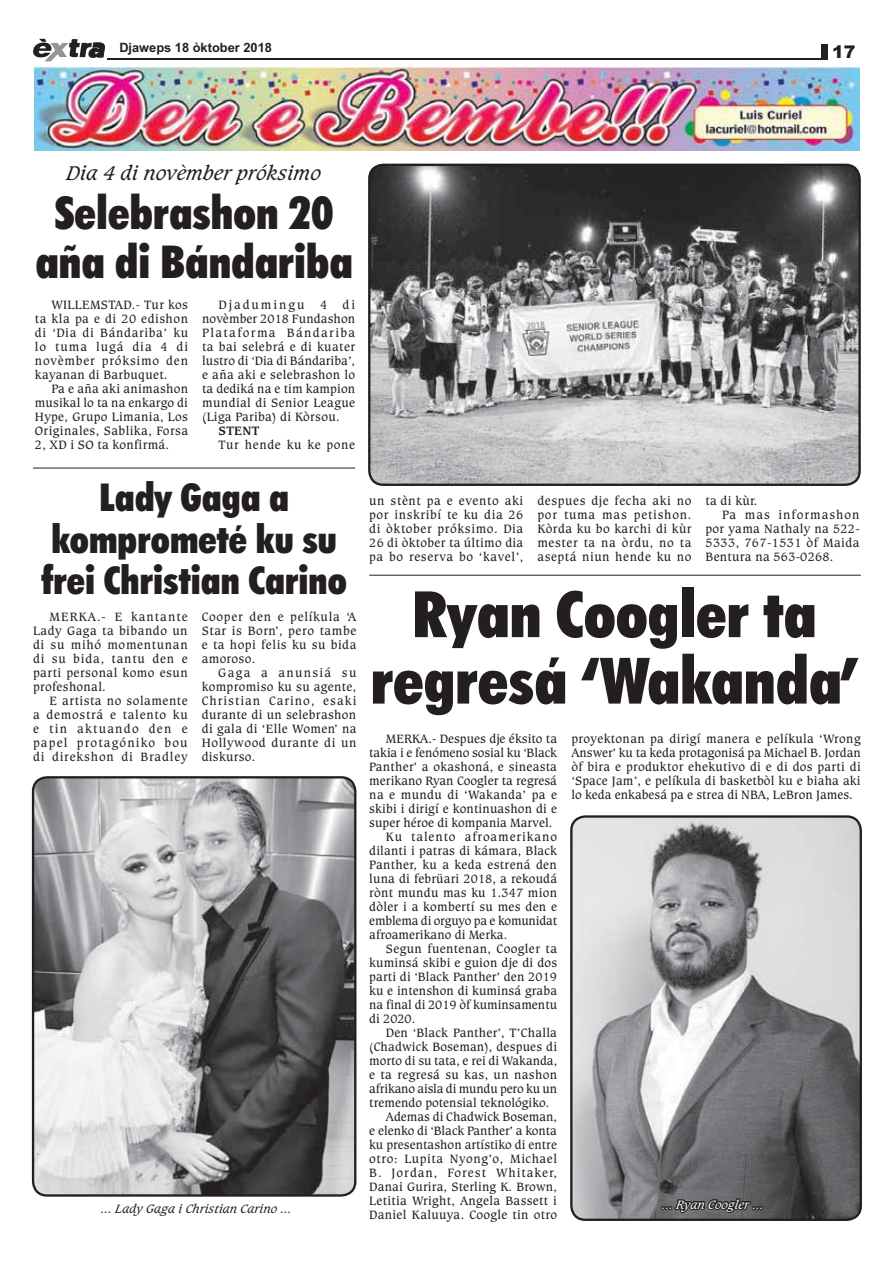
<style>
.page{position:relative;width:893px;height:1263px;background:#fff}
.page>*{position:absolute;margin:0;border:0;box-sizing:border-box;transform-origin:0 0}
.t1{font:900 condensed 64.2px/66.4px "Futura BT";color:#231f20;text-align:center}
.t2{font:900 condensed 45.45px/49.1px "Futura BT";color:#231f20;text-align:center}
.t3{font:900 condensed 38.55px/42px "Futura BT";color:#231f20;text-align:center}
.t4{font:italic 21px "Caxton BT";color:#231f20}
.t5{font:900 17.55px "Arial";color:#231f20}
.t6{font:12.9px/14px "Caxton BT";letter-spacing:.02em;color:#231f20;text-align:justify}
.t7{font:12.9px "Caxton BT";color:#231f20}
.t8{font:12.9px "Caxton BT";letter-spacing:-.005em;color:#231f20}
.t9{font:12.9px "Caxton BT";letter-spacing:-.015em;color:#231f20}
.t10{font:12.9px "Caxton BT";letter-spacing:.075em;color:#231f20}
.t11{font:italic 12.9px "Caxton BT";color:#231f20}
.t12{font:12.9px "Caxton BT";letter-spacing:-.01em;color:#231f20}
.t13{font:12.9px "Caxton BT";letter-spacing:.04em;color:#231f20}
.t14{font:12.9px "Caxton BT";letter-spacing:.065em;color:#231f20}
.t15{font:700 12.9px "Arial";color:#231f20}
.t16{font:italic 12.9px "Caxton BT";color:#fff}
.t17{font:12.9px "Caxton BT";letter-spacing:.045em;color:#231f20}
.t18{font:700 12.9px "Caxton BT";letter-spacing:.02em;color:#231f20}
</style>
<div class="page">
<hr style="left:107px;top:59px;width:720px;height:1px;background:#231f20">
<div style="left:821px;top:45px;width:6px;height:15px;background:#231f20"></div>
<svg style="left:33px;top:39px;width:72px;height:22px"></svg>
<img style="left:35px;top:67px;width:824px;height:83px">
<img style="left:369px;top:165px;width:490px;height:320px;border-radius:14px">
<div style="left:368px;top:164px;width:493px;height:322px;border:2px solid #231f20;border-radius:14px"></div>
<img style="left:33px;top:777px;width:322px;height:419px;border-radius:14px">
<div style="left:32px;top:776px;width:324px;height:421px;border:2px solid #231f20;border-radius:14px"></div>
<hr style="left:33px;top:468px;width:322px;height:1px;background:#231f20">
<hr style="left:369px;top:575px;width:492px;height:1px;background:#231f20">
<img style="left:571px;top:817px;width:290px;height:403px;border-radius:14px">
<div style="left:570px;top:815px;width:292px;height:406px;border:2px solid #231f20;border-radius:14px"></div>
<svg style="left:660px;top:1189px;width:104px;height:32px;background:#545355"></svg>
<p class="t15" style="left:119px;top:43px;width:154px">Djaweps 18 òktober 2018</p>
<h3 class="t5" style="left:832px;top:46px;width:25px">17</h3>
<h3 class="t4" style="left:67px;top:164px;width:256px">Dia 4 di novèmber próksimo</h3>
<h2 class="t2" style="left:35px;top:190px;width:319px">Selebrashon 20 aña di Bándariba</h2>
<p class="t6" style="left:35px;top:299px;width:155px;text-indent:17px">WILLEMSTAD.- Tur kos ta kla pa e di 20 edishon di ‘Dia di Bándariba’ ku lo tuma lugá dia 4 di novèmber próksimo den kayanan di Barbuquet.</p>
<p class="t6" style="left:35px;top:383px;width:155px;text-indent:17px">Pa e aña aki animashon musikal lo ta na enkargo di Hype, Grupo Limania, Los Originales, Sablika, Forsa 2, XD i SO ta konfirmá.</p>
<p class="t6" style="left:202px;top:299px;width:155px;text-indent:17px">Djadumingu 4 di novèmber 2018 Fundashon Plataforma Bándariba ta bai selebrá e di kuater lustro di ‘Dia di Bándariba’, e aña aki e selebrashon lo ta dediká na e tim kampion mundial di Senior League (Liga Pariba) di Kòrsou.</p>
<p class="t18" style="left:219px;top:423px;width:42px">STENT</p>
<p class="t17" style="left:219px;top:439px;width:138px">Tur hende ku ke pone</p>
<h3 class="t3" style="left:41px;top:478px;width:307px">Lady Gaga a komprometé ku su frei Christian Carino</h3>
<p class="t6" style="left:33px;top:611px;width:156px;text-indent:17px">MERKA.- E kantante Lady Gaga ta bibando un di su mihó momentunan di su bida, tantu den e parti personal komo esun profeshonal.</p>
<p class="t6" style="left:33px;top:695px;width:156px;text-indent:17px">E artista no solamente a demostrá e talento ku e tin aktuando den e papel protagóniko bou di direkshon di Bradley</p>
<p class="t6" style="left:202px;top:611px;width:156px">Cooper den e pelíkula ‘A Star is Born’, pero tambe e ta hopi felis ku su bida amoroso.</p>
<p class="t6" style="left:202px;top:667px;width:156px;text-indent:17px">Gaga a anunsiá su kompromiso ku su agente, Christian Carino, esaki durante di un selebrashon di gala di ‘Elle Women’ na Hollywood durante di un diskurso.</p>
<p class="t11" style="left:101px;top:1203px;width:192px">... Lady Gaga i Christian Carino ...</p>
<p class="t6" style="left:369px;top:495px;width:156px">un stènt pa e evento aki por inskribí te ku dia 26 di òktober próksimo. Dia 26 di òktober ta último dia pa bo reserva bo ‘kavel’,</p>
<p class="t6" style="left:537px;top:495px;width:156px">despues dje fecha aki no por tuma mas petishon.<br>Kòrda ku bo karchi di kùr mester ta na òrdu, no ta aseptá niun hende ku no</p>
<p class="t6" style="left:705px;top:495px;width:53px">ta di kùr.</p>
<p class="t10" style="left:722px;top:509px;width:139px">Pa mas informashon</p>
<p class="t6" style="left:705px;top:523px;width:156px">por yama Nathaly na 522-</p>
<p class="t6" style="left:705px;top:537px;width:156px">5333, 767-1531 òf Maida</p>
<p class="t6" style="left:705px;top:551px;width:129px">Bentura na 563-0268.</p>
<h1 class="t1" style="left:371px;top:585px;width:489px">Ryan Coogler ta regresá ‘Wakanda’</h1>
<p class="t7" style="left:386px;top:733px;width:173px">MERKA.- Despues dje éksito ta</p>
<p class="t12" style="left:369px;top:747px;width:189px">takia i e fenómeno sosial ku ‘Black</p>
<p class="t6" style="left:369px;top:761px;width:189px">Panther’ a okashoná, e sineasta</p>
<p class="t7" style="left:369px;top:775px;width:189px">merikano Ryan Coogler ta regresá</p>
<p class="t6" style="left:369px;top:789px;width:189px">na e mundu di ‘Wakanda’ pa e</p>
<p class="t6" style="left:369px;top:803px;width:189px">skibi i dirigí e kontinuashon di e</p>
<p class="t7" style="left:369px;top:817px;width:185px">super héroe di kompania Marvel.</p>
<p class="t14" style="left:386px;top:831px;width:173px">Ku talento afroamerikano</p>
<p class="t6" style="left:369px;top:845px;width:189px">dilanti i patras di kámara, Black</p>
<p class="t6" style="left:369px;top:859px;width:189px">Panther, ku a keda estrená den</p>
<p class="t6" style="left:369px;top:873px;width:189px">luna di febrüari 2018, a rekoudá</p>
<p class="t6" style="left:369px;top:887px;width:189px">rònt mundu mas ku 1.347 mion</p>
<p class="t6" style="left:369px;top:900px;width:189px">dòler i a kombertí su mes den e</p>
<p class="t9" style="left:369px;top:915px;width:189px">emblema di orguyo pa e komunidat</p>
<p class="t7" style="left:369px;top:929px;width:139px">afroamerikano di Merka.</p>
<p class="t6" style="left:386px;top:942px;width:173px">Segun fuentenan, Coogler ta</p>
<p class="t6" style="left:369px;top:956px;width:189px">kuminsá skibi e guion dje di dos</p>
<p class="t6" style="left:369px;top:970px;width:189px">parti di ‘Black Panther’ den 2019</p>
<p class="t6" style="left:369px;top:984px;width:189px">ku e intenshon di kuminsá graba</p>
<p class="t8" style="left:369px;top:999px;width:189px">na final di 2019 òf kuminsamentu</p>
<p class="t6" style="left:369px;top:1012px;width:48px">di 2020.</p>
<p class="t6" style="left:386px;top:1026px;width:173px">Den ‘Black Panther’, T’Challa</p>
<p class="t6" style="left:369px;top:1040px;width:189px">(Chadwick Boseman), despues di</p>
<p class="t8" style="left:369px;top:1055px;width:189px">morto di su tata, e rei di Wakanda,</p>
<p class="t6" style="left:369px;top:1068px;width:189px">e ta regresá su kas, un nashon</p>
<p class="t9" style="left:369px;top:1083px;width:189px">afrikano aisla di mundu pero ku un</p>
<p class="t7" style="left:369px;top:1097px;width:182px">tremendo potensial teknológiko.</p>
<p class="t8" style="left:386px;top:1111px;width:173px">Ademas di Chadwick Boseman,</p>
<p class="t8" style="left:369px;top:1125px;width:189px">e elenko di ‘Black Panther’ a konta</p>
<p class="t7" style="left:369px;top:1139px;width:189px">ku presentashon artístiko di entre</p>
<p class="t13" style="left:369px;top:1153px;width:189px">otro: Lupita Nyong’o, Michael</p>
<p class="t10" style="left:369px;top:1167px;width:189px">B. Jordan, Forest Whitaker,</p>
<p class="t6" style="left:369px;top:1180px;width:189px">Danai Gurira, Sterling K. Brown,</p>
<p class="t6" style="left:369px;top:1194px;width:189px">Letitia Wright, Angela Bassett i</p>
<p class="t6" style="left:369px;top:1208px;width:189px">Daniel Kaluuya. Coogle tin otro</p>
<p class="t6" style="left:571px;top:733px;width:291px">proyektonan pa dirigí manera e pelíkula ‘Wrong Answer’ ku ta keda protagonisá pa Michael B. Jordan òf bira e produktor ehekutivo di e di dos parti di ‘Space Jam’, e pelíkula di basketbòl ku e biaha aki lo keda enkabesá pa e strea di NBA, LeBron James.</p>
<p class="t16" style="left:662px;top:1199px;width:103px">... Ryan Coogler ...</p>
</div>
